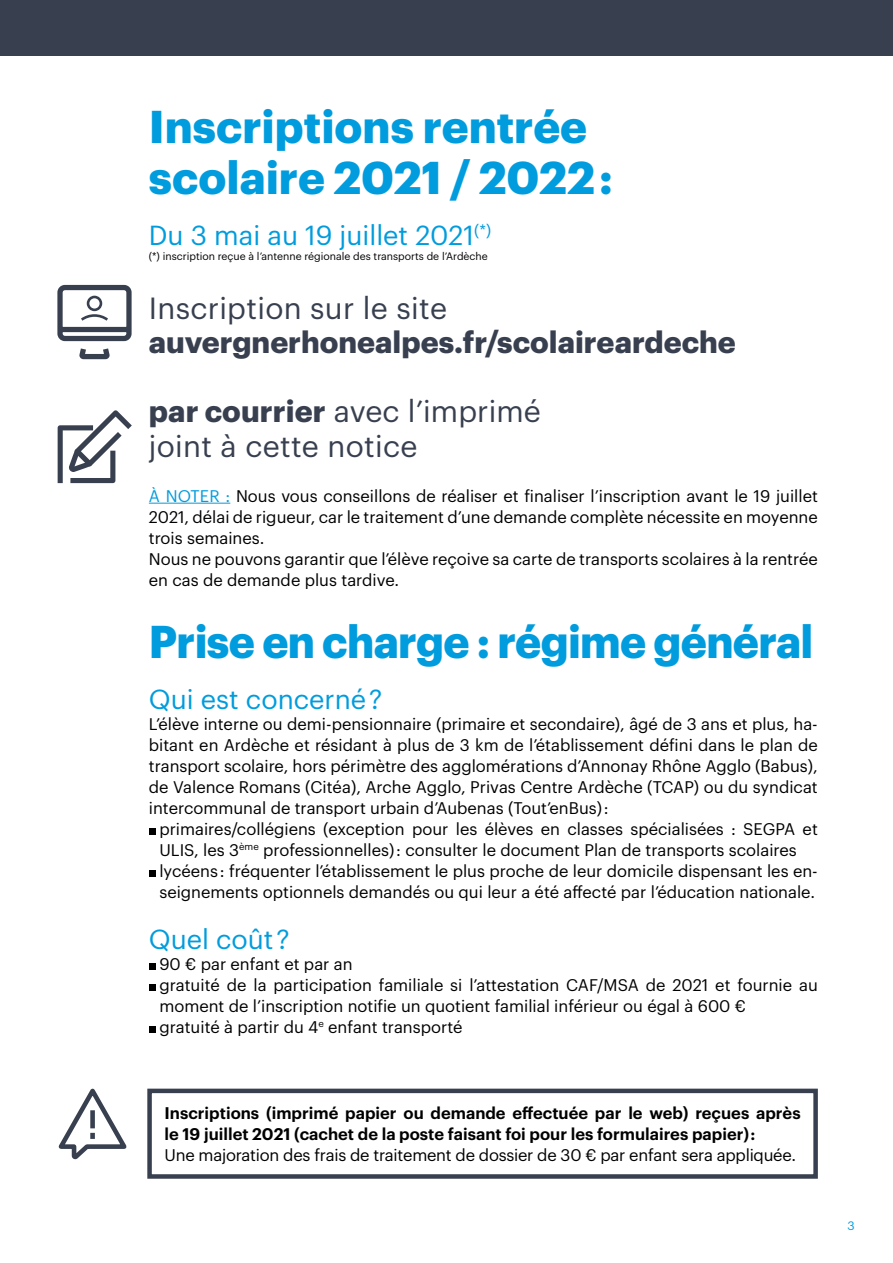
<style>
.page{position:relative;width:893px;height:1263px;background:#fff}
.page>*{position:absolute;margin:0;border:0;box-sizing:border-box;transform-origin:0 0}
.t1{font:700 45px/51px "Graphik";letter-spacing:-.005em;color:#009cdd}
.t2{font:30px/34.5px "Graphik";letter-spacing:.01em;color:#384050}
.t3{font:700 30px "Graphik";color:#384050}
.t4{font:27px "Graphik";color:#009cdd}
.t5{font:16.5px/21px "Graphik";color:#000}
.t6{font:600 16.5px/21px "Graphik";color:#000}
.t7{font:12px "Graphik";color:#009cdd}
.t8{font:10.5px "Graphik";color:#000}
.s1{font-weight:700}
.s2{color:#009cdd}
</style>
<div class="page">
<hr style="left:149px;top:503px;width:81px;height:1px;background:#009cdd">
<svg style="left:149px;top:828px;width:6px;height:6px"></svg>
<svg style="left:149px;top:870px;width:6px;height:6px"></svg>
<svg style="left:149px;top:963px;width:6px;height:6px"></svg>
<svg style="left:149px;top:984px;width:6px;height:6px"></svg>
<svg style="left:149px;top:1026px;width:6px;height:6px"></svg>
<svg style="left:57px;top:284px;width:75px;height:76px"></svg>
<svg style="left:58px;top:410px;width:74px;height:73px"></svg>
<div style="left:147px;top:1089px;width:671px;height:90px;border:4px solid #384050"></div>
<svg style="left:58px;top:1088px;width:69px;height:72px"></svg>
<div style="left:0;top:0;width:893px;height:55px;background:#384050"></div>
<h1 class="t1" style="left:149px;top:98px;width:465px">Inscriptions rentrée scolaire 2021 / 2022 :</h1>
<h3 class="t4" style="left:149px;top:215px;width:344px">Du 3 mai au 19 juillet 2021<sup>(*)</sup></h3>
<p class="t8" style="left:149px;top:249px;width:340px">(*) inscription reçue à l’antenne régionale des transports de l’Ardèche</p>
<h2 class="t2" style="left:149px;top:288px;width:300px">Inscription sur le site</h2>
<h2 class="t3" style="left:149px;top:319px;width:589px">auvergnerhonealpes.fr/scolaireardeche</h2>
<h2 class="t2" style="left:149px;top:392px;width:394px"><span class="s1">par courrier</span> avec l’imprimé joint à cette notice</h2>
<p class="t5" style="left:149px;top:484px;width:671px"><span class="s2">À NOTER :</span> Nous vous conseillons de réaliser et finaliser l’inscription avant le 19 juillet 2021, délai de rigueur, car le traitement d’une demande complète nécessite en moyenne trois semaines.<br>Nous ne pouvons garantir que l’élève reçoive sa carte de transports scolaires à la rentrée en cas de demande plus tardive.</p>
<h1 class="t1" style="left:149px;top:612px;width:666px">Prise en charge : régime général</h1>
<h3 class="t4" style="left:149px;top:678px;width:235px">Qui est concerné ?</h3>
<p class="t5" style="left:149px;top:712px;width:671px;text-align:justify">L’élève interne ou demi-pensionnaire (primaire et secondaire), âgé de 3 ans et plus, ha&shy;bitant en Ardèche et résidant à plus de 3 km de l’établissement défini dans le plan de transport scolaire, hors périmètre des agglomérations d’Annonay Rhône Agglo (Babus), de Valence Romans (Citéa), Arche Agglo, Privas Centre Ardèche (TCAP) ou du syndicat intercommunal de transport urbain d’Aubenas (Tout’enBus) :</p>
<p class="t5" style="left:159px;top:817px;width:660px">primaires/collégiens (exception pour les élèves en classes spécialisées : SEGPA et ULIS, les 3<sup>ème</sup> professionnelles) : consulter le document Plan de transports scolaires lycéens : fréquenter l’établissement le plus proche de leur domicile dispensant les en&shy;seignements optionnels demandés ou qui leur a été affecté par l’éducation nationale.</p>
<h3 class="t4" style="left:149px;top:918px;width:142px">Quel coût ?</h3>
<p class="t5" style="left:159px;top:952px;width:660px">90 € par enfant et par an<br>gratuité de la participation familiale si l’attestation CAF/MSA de 2021 et fournie au moment de l’inscription notifie un quotient familial inférieur ou égal à 600 €<br>gratuité à partir du 4<sup>e</sup> enfant transporté</p>
<p class="t6" style="left:165px;top:1101px;width:637px">Inscriptions (imprimé papier ou demande effectuée par le web) reçues après le 19 juillet 2021 (cachet de la poste faisant foi pour les formulaires papier) :</p>
<p class="t5" style="left:165px;top:1143px;width:633px">Une majoration des frais de traitement de dossier de 30 € par enfant sera appliquée.</p>
<p class="t7" style="left:847px;top:1217px;width:9px">3</p>
</div>
